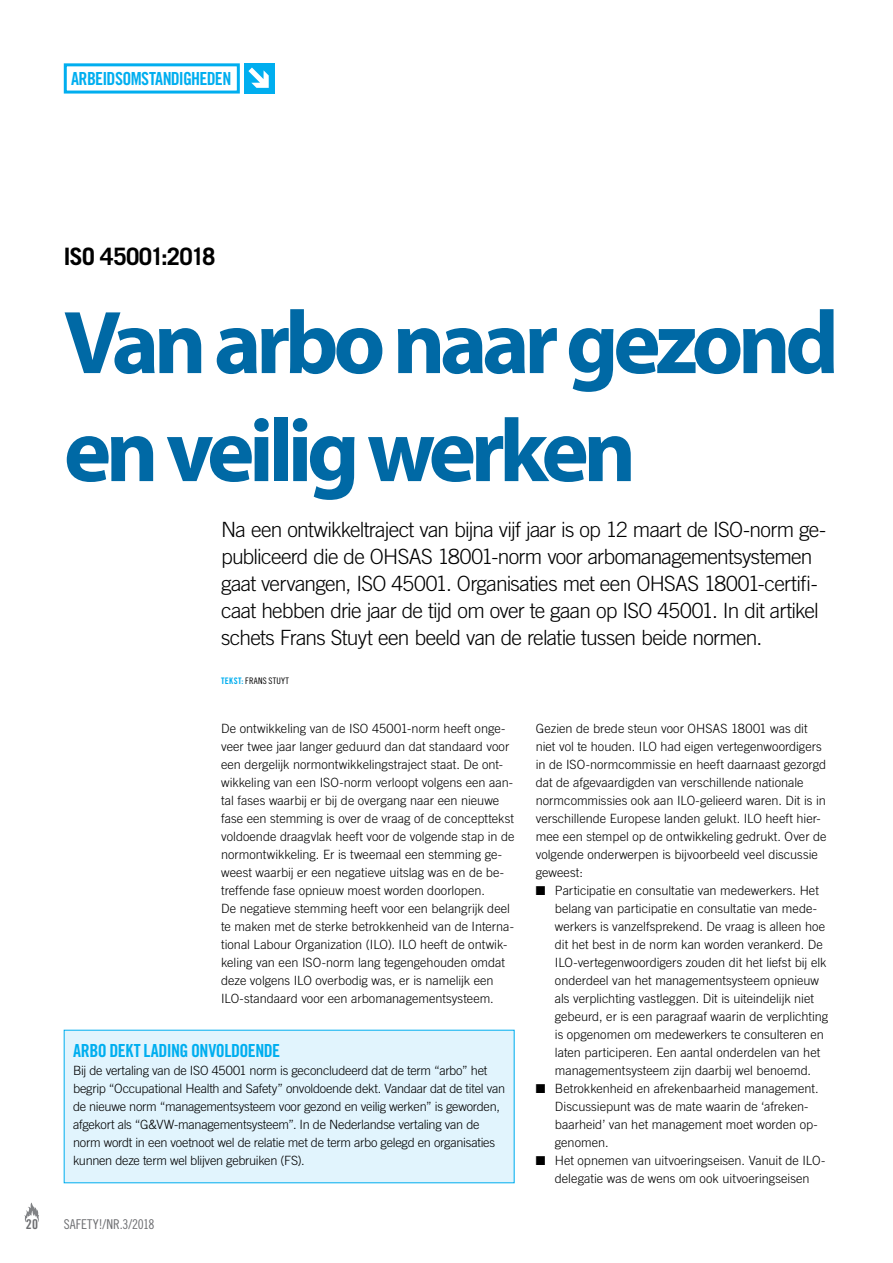
<style>
.page{position:relative;width:893px;height:1263px;background:#fff}
.page>*{position:absolute;margin:0;border:0;box-sizing:border-box;transform-origin:0 0}
.t1{font:700 90px/108px "Myriad Pro";letter-spacing:-.06em;color:#0069a5}
.t2{font:700 24px "Trade Gothic LT Std";letter-spacing:-.04em;color:#000}
.t3{font:300 21px/27px "Trade Gothic LT Std";letter-spacing:-.035em;color:#000}
.t4{font:18px "Trade Gothic LT Std Bd Cn 20";letter-spacing:-.03em;color:#00aeef}
.t5{font:13.5px "Trade Gothic LT Std Cn 18";color:#6d6e71}
.t6{font:13.5px "Trade Gothic LT Std Bd Cn 20";color:#6d6e71}
.t7{font:300 12.75px/18px "Trade Gothic LT Std";color:#000}
.t8{font:300 12.75px/18px "Trade Gothic LT Std";letter-spacing:-.02em;color:#000}
.t9{font:9px "Trade Gothic LT Std Bd Cn 20";letter-spacing:.04em;color:#00aeef}
.t10{font:9px "Trade Gothic LT Std Cn 18";color:#000}
.s1{font-family:"Trade Gothic LT Std Cn 18";color:#000}
</style>
<div class="page">
<svg style="left:24px;top:1202px;width:15px;height:20px"></svg>
<div style="left:244px;top:63px;width:30px;height:31px;background:#00aeef"></div>
<svg style="left:248px;top:68px;width:21px;height:20px"></svg>
<div style="left:64px;top:63px;width:176px;height:31px;border:3px solid #00aeef"></div>
<div style="left:64px;top:1030px;width:450px;height:153px;background:#e1f4fd"></div>
<h3 class="t4" style="left:71px;top:68px;width:162px">ARBEIDSOMSTANDIGHEDEN</h3>
<h2 class="t2" style="left:64px;top:242px;width:153px">ISO 45001:2018</h2>
<h1 class="t1" style="left:64px;top:286px;width:777px">Van arbo naar gezond en veilig werken</h1>
<p class="t3" style="left:221px;top:515px;width:607px">Na een ontwikkeltraject van bijna vijf jaar is op 12 maart de ISO-norm ge&shy;publiceerd die de OHSAS 18001-norm voor arbomanagementsystemen gaat vervangen, ISO 45001. Organisaties met een OHSAS 18001-certifi&shy;caat hebben drie jaar de tijd om over te gaan op ISO 45001. In dit artikel schets Frans Stuyt een beeld van de relatie tussen beide normen.</p>
<p class="t9" style="left:221px;top:675px;width:34px">TEKST: <span class="s1">FRANS</span></p>
<p class="t10" style="left:269px;top:675px;width:18px">STUYT</p>
<p class="t7" style="left:221px;top:719px;width:295px">De ontwikkeling van de ISO 45001-norm heeft onge&shy;veer twee jaar langer geduurd dan dat standaard voor een dergelijk normontwikkelingstraject staat. De ont&shy;wikkeling van een ISO-norm verloopt volgens een aan&shy;tal fases waarbij er bij de overgang naar een nieuwe fase een stemming is over de vraag of de concepttekst voldoende draagvlak heeft voor de volgende stap in de normontwikkeling. Er is tweemaal een stemming ge&shy;weest waarbij er een negatieve uitslag was en de be&shy;treffende fase opnieuw moest worden doorlopen.<br>De negatieve stemming heeft voor een belangrijk deel te maken met de sterke betrokkenheid van de Interna&shy;tional Labour Organization (ILO). ILO heeft de ontwik&shy;keling van een ISO-norm lang tegengehouden omdat deze volgens ILO overbodig was, er is namelijk een ILO-standaard voor een arbomanagementsysteem.</p>
<p class="t7" style="left:536px;top:719px;width:292px">Gezien de brede steun voor OHSAS 18001 was dit niet vol te houden. ILO had eigen vertegenwoordigers in de ISO-normcommissie en heeft daarnaast gezorgd dat de afgevaardigden van verschillende nationale normcommissies ook aan ILO-gelieerd waren. Dit is in verschillende Europese landen gelukt. ILO heeft hier&shy;mee een stempel op de ontwikkeling gedrukt. Over de volgende onderwerpen is bijvoorbeeld veel discussie geweest:</p>
<p class="t7" style="left:555px;top:881px;width:275px;text-indent:-19px">■ Participatie en consultatie van medewerkers. Het belang van participatie en consultatie van mede&shy;werkers is vanzelfsprekend. De vraag is alleen hoe dit het best in de norm kan worden verankerd. De ILO-vertegenwoordigers zouden dit het liefst bij elk onderdeel van het managementsysteem opnieuw als verplichting vastleggen. Dit is uiteindelijk niet gebeurd, er is een paragraaf waarin de verplichting is opgenomen om medewerkers te consulteren en laten participeren. Een aantal onderdelen van het managementsysteem zijn daarbij wel benoemd.</p>
<p class="t7" style="left:555px;top:1079px;width:265px;text-indent:-19px">■ Betrokkenheid en afrekenbaarheid management.<br>Discussiepunt was de mate waarin de ‘afreken&shy;baarheid’ van het management moet worden op&shy;genomen.</p>
<p class="t7" style="left:536px;top:1151px;width:291px;text-align:center">■ Het opnemen van uitvoeringseisen. Vanuit de ILO&shy;delegatie was de wens om ook uitvoeringseisen</p>
<h3 class="t4" style="left:73px;top:1040px;width:10px">ARBO</h3>
<h3 class="t4" style="left:110px;top:1040px;width:50px">DEKT LADING</h3>
<h3 class="t4" style="left:191px;top:1040px;width:91px">ONVOLDOENDE</h3>
<p class="t8" style="left:73px;top:1061px;width:434px">Bij de vertaling van de ISO 45001 norm is geconcludeerd dat de term “arbo” het begrip “Occupational Health and Safety” onvoldoende dekt. Vandaar dat de titel van de nieuwe norm “managementsysteem voor gezond en veilig werken” is geworden, afgekort als “G&amp;VW-managementsysteem”. In de Nederlandse vertaling van de norm wordt in een voetnoot wel de relatie met de term arbo gelegd en organisaties kunnen deze term wel blijven gebruiken (FS).</p>
<p class="t6" style="left:26px;top:1216px;width:14px">20</p>
<p class="t5" style="left:64px;top:1216px;width:92px">SAFETY!/NR.3/2018</p>
</div>
